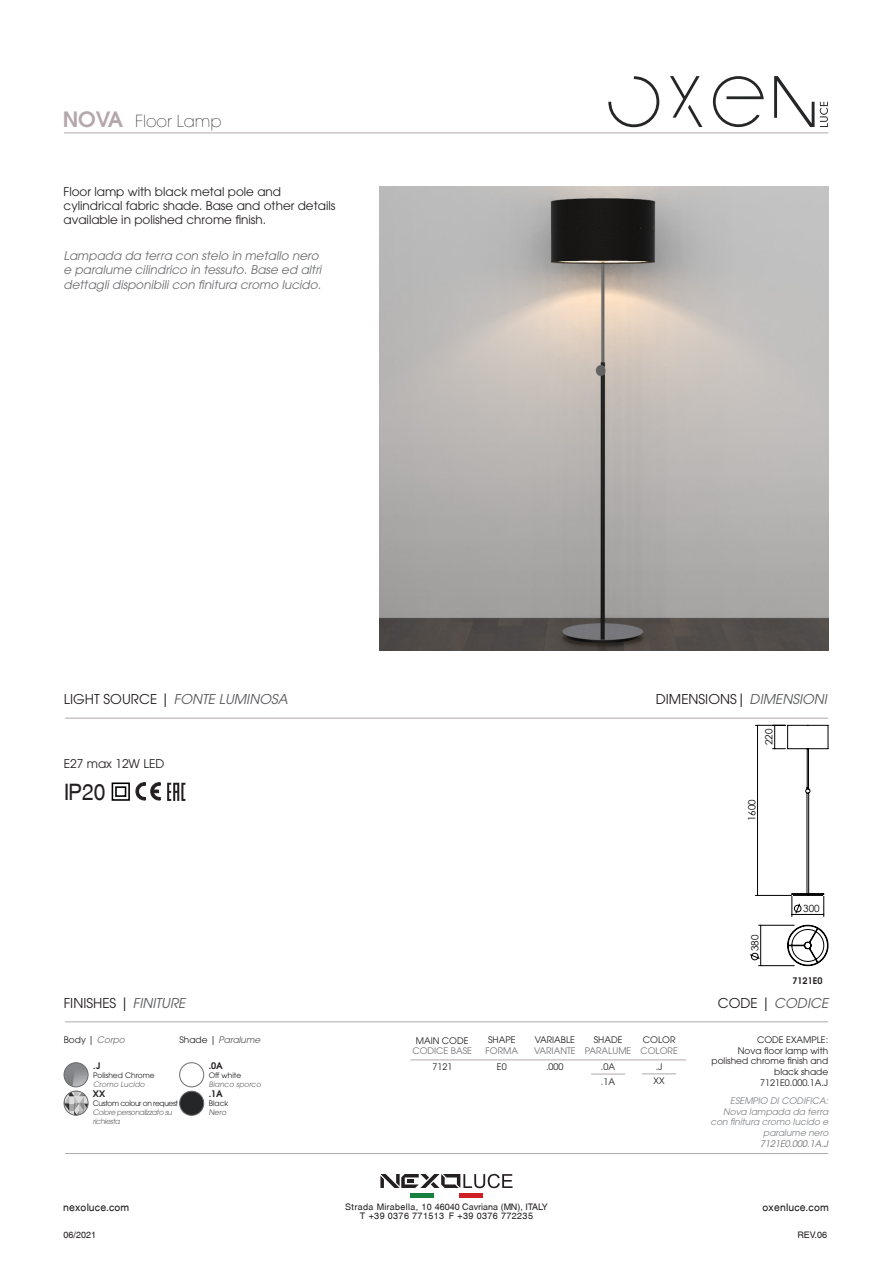
<style>
.page{position:relative;width:893px;height:1263px;background:#fff}
.page>*{position:absolute;margin:0;border:0;box-sizing:border-box;transform-origin:0 0}
.t1{font:22.65px "Swansea";color:#231f20;scale:.93 1}
.t2{font:200 16.5px "ITC Avant Garde Std";color:#231f20}
.t3{font:13.5px "ITC Avant Garde Std";color:#231f20}
.t4{font:italic 13.5px "ITC Avant Garde Std";color:#57585a}
.t5{font:italic 12px/14.4px "ITC Avant Garde Std";color:#6c6d70}
.t6{font:12px/14.4px "ITC Avant Garde Std";color:#231f20}
.t7{font:10.5px "Swansea";letter-spacing:.02em;color:#231f20}
.t8{font:9.9px "Century Gothic";color:#000}
.t9{font:9px/10.8px "ITC Avant Garde Std";color:#231f20;text-align:right}
.t10{font:9px/9.8px "Swansea";letter-spacing:.04em;color:#231f20;text-align:center}
.t11{font:italic 9px/10.8px "ITC Avant Garde Std";color:#818386;text-align:right}
.t12{font:9px "ITC Avant Garde Std";color:#717275}
.t13{font:600 9px "ITC Avant Garde Std";color:#231f20}
.t14{font:italic 9px "ITC Avant Garde Std";color:#6c6d70}
.t15{font:italic 9px "ITC Avant Garde Std";color:#57585a}
.t16{font:7.5px/9px "ITC Avant Garde Std";color:#6c6d70}
.t17{font:7.5px "ITC Avant Garde Std";color:#231f20}
.t18{font:7.5px "ITC Avant Garde Std";letter-spacing:-.05em;color:#231f20}
.t19{font:7.5px "ITC Avant Garde Std";color:#57585a}
.s1{font-weight:600;font-size:21px;color:#b4a8ac}
.s2{font-style:normal;color:#231f20}
.s3{font-style:italic;color:#57585a}
.s4{font-style:italic;color:#6c6d70}
</style>
<div class="page">
<div style="left:410px;top:1193px;width:24px;height:5px;background:#188140"></div>
<div style="left:459px;top:1193px;width:24px;height:5px;background:#d02027"></div>
<svg style="left:380px;top:1174px;width:133px;height:14px"></svg>
<hr style="left:64px;top:133px;width:764px;height:1px;background:#b4a8ac">
<svg style="left:608px;top:76px;width:51px;height:51px"></svg>
<svg style="left:774px;top:76px;width:40px;height:51px"></svg>
<svg style="left:670px;top:76px;width:32px;height:51px"></svg>
<svg style="left:820px;top:102px;width:8px;height:25px"></svg>
<svg style="left:713px;top:76px;width:51px;height:51px"></svg>
<svg style="left:135px;top:782px;width:25px;height:18px"></svg>
<img style="left:380px;top:186px;width:448px;height:465px">
<hr style="left:65px;top:718px;width:763px;height:1px;background:#b4a8ac">
<hr style="left:65px;top:1021px;width:763px;height:1px;background:#b4a8ac">
<img style="left:64px;top:1063px;width:24px;height:24px;border-radius:12px">
<div style="left:64px;top:1062px;width:24px;height:25px;border:1px solid #6c6d70;border-radius:50%"></div>
<hr style="left:410px;top:1060px;width:276px;height:1px;background:#b4a8ac">
<hr style="left:65px;top:1153px;width:763px;height:1px;background:#b4a8ac">
<div style="left:112px;top:782px;width:18px;height:19px;border:2px solid #000"></div>
<div style="left:115px;top:786px;width:11px;height:11px;border:2px solid #000"></div>
<div style="left:179px;top:1062px;width:25px;height:25px;border:1px solid #6c6d70;border-radius:50%"></div>
<div style="left:180px;top:1091px;width:24px;height:24px;background:#252627;border-radius:50%"></div>
<div style="left:179px;top:1091px;width:25px;height:24px;border:1px solid #6c6d70;border-radius:50%"></div>
<hr style="left:591px;top:1074px;width:34px;height:1px;background:#b4a8ac">
<svg style="left:750px;top:953px;width:10px;height:7px"></svg>
<hr style="left:760px;top:925px;width:1px;height:41px;background:#000">
<hr style="left:759px;top:965px;width:35px;height:1px;background:#000">
<hr style="left:759px;top:925px;width:35px;height:1px;background:#000">
<hr style="left:757px;top:725px;width:1px;height:170px;background:#000">
<hr style="left:755px;top:895px;width:36px;height:1px;background:#000">
<hr style="left:755px;top:725px;width:30px;height:1px;background:#000">
<svg style="left:772px;top:725px;width:56px;height:241px"></svg>
<svg style="left:167px;top:783px;width:18px;height:18px"></svg>
<img style="left:64px;top:1091px;width:24px;height:24px">
<div style="left:64px;top:1091px;width:24px;height:24px;border:1px solid #6c6d70;border-radius:50%"></div>
<hr style="left:642px;top:1073px;width:34px;height:1px;background:#b4a8ac">
<p class="t2" style="left:63px;top:111px;width:160px"><span class="s1">NOVA</span> Floor Lamp</p>
<p class="t6" style="left:64px;top:184px;width:273px">Floor lamp with black metal pole and cylindrical fabric shade. Base and other details available in polished chrome finish.</p>
<p class="t5" style="left:64px;top:248px;width:259px">Lampada da terra con stelo in metallo nero e paralume cilindrico in tessuto. Base ed altri dettagli disponibili con finitura cromo lucido.</p>
<p class="t4" style="left:64px;top:691px;width:225px"><span class="s2">LIGHT SOURCE |</span> FONTE LUMINOSA</p>
<p class="t3" style="left:656px;top:691px;width:173px">DIMENSIONS| <span class="s3">DIMENSIONI</span></p>
<p class="t6" style="left:64px;top:756px;width:102px">E27 max 12W LED</p>
<p class="t1" style="left:64px;top:779px;width:46px">IP20</p>
<p class="t8" style="left:762px;top:745px;width:18px;rotate:-90deg">220</p>
<p class="t8" style="left:745px;top:821px;width:23px;rotate:-90deg">1600</p>
<p class="t8" style="left:748px;top:951px;width:18px;rotate:-90deg">380</p>
<p class="t8" style="left:803px;top:902px;width:18px">300</p>
<p class="t13" style="left:792px;top:975px;width:31px">7121E0</p>
<p class="t3" style="left:64px;top:995px;width:123px">FINISHES | <span class="s3">FINITURE</span></p>
<p class="t4" style="left:718px;top:995px;width:112px"><span class="s2">CODE |</span> CODICE</p>
<p class="t9" style="left:64px;top:1034px;width:63px">Body | <span class="s4">Corpo</span></p>
<p class="t15" style="left:179px;top:1034px;width:82px"><span class="s2">Shade |</span> Paralume</p>
<p class="t13" style="left:93px;top:1060px;width:9px">.J</p>
<p class="t17" style="left:93px;top:1071px;width:63px">Polished Chrome</p>
<p class="t16" style="left:93px;top:1080px;width:54px">Cromo Lucido</p>
<p class="t13" style="left:93px;top:1088px;width:14px">XX</p>
<p class="t18" style="left:93px;top:1099px;width:87px">Custom colour on request</p>
<p class="t16" style="left:93px;top:1108px;width:82px">Colore personalizzato su richiesta</p>
<p class="t13" style="left:209px;top:1060px;width:16px">.0A</p>
<p class="t17" style="left:209px;top:1070px;width:34px">Off white</p>
<p class="t16" style="left:209px;top:1079px;width:55px">Bianco sporco</p>
<p class="t13" style="left:209px;top:1088px;width:16px">.1A</p>
<p class="t17" style="left:209px;top:1099px;width:21px">Black</p>
<p class="t19" style="left:209px;top:1108px;width:20px">Nero</p>
<p class="t9" style="left:416px;top:1035px;width:54px">MAIN CODE</p>
<p class="t12" style="left:412px;top:1045px;width:61px">CODICE BASE</p>
<p class="t9" style="left:432px;top:1061px;width:21px">7121</p>
<p class="t9" style="left:488px;top:1035px;width:29px">SHAPE</p>
<p class="t12" style="left:485px;top:1045px;width:34px">FORMA</p>
<p class="t9" style="left:535px;top:1035px;width:42px">VARIABLE</p>
<p class="t12" style="left:534px;top:1045px;width:43px">VARIANTE</p>
<p class="t9" style="left:594px;top:1035px;width:30px">SHADE</p>
<p class="t12" style="left:585px;top:1045px;width:48px">PARALUME</p>
<p class="t9" style="left:643px;top:1034px;width:34px">COLOR</p>
<p class="t12" style="left:640px;top:1045px;width:39px">COLORE</p>
<p class="t9" style="left:497px;top:1061px;width:11px">E0</p>
<p class="t9" style="left:546px;top:1061px;width:19px">.000</p>
<p class="t9" style="left:656px;top:1061px;width:8px">.J</p>
<p class="t9" style="left:601px;top:1061px;width:16px">.0A</p>
<p class="t9" style="left:601px;top:1076px;width:16px">.1A</p>
<p class="t9" style="left:654px;top:1075px;width:12px">XX</p>
<p class="t9" style="left:712px;top:1034px;width:118px">CODE EXAMPLE:<br>Nova floor lamp with polished chrome finish and black shade<br>7121E0.000.1A.J</p>
<p class="t11" style="left:710px;top:1095px;width:119px">ESEMPIO DI CODIFICA:<br>Nova lampada da terra con finitura cromo lucido e paralume nero</p>
<p class="t14" style="left:760px;top:1138px;width:70px">7121E0.000.1A.J</p>
<p class="t10" style="left:345px;top:1201px;width:204px">Strada Mirabella, 10 46040 Cavriana (MN), ITALY<br>T +39 0376 771513 F +39 0376 772235</p>
<p class="t7" style="left:63px;top:1201px;width:68px">nexoluce.com</p>
<p class="t7" style="left:762px;top:1201px;width:68px">oxenluce.com</p>
<p class="t10" style="left:64px;top:1229px;width:34px">06/2021</p>
<p class="t10" style="left:797px;top:1229px;width:31px">REV.06</p>
</div>
